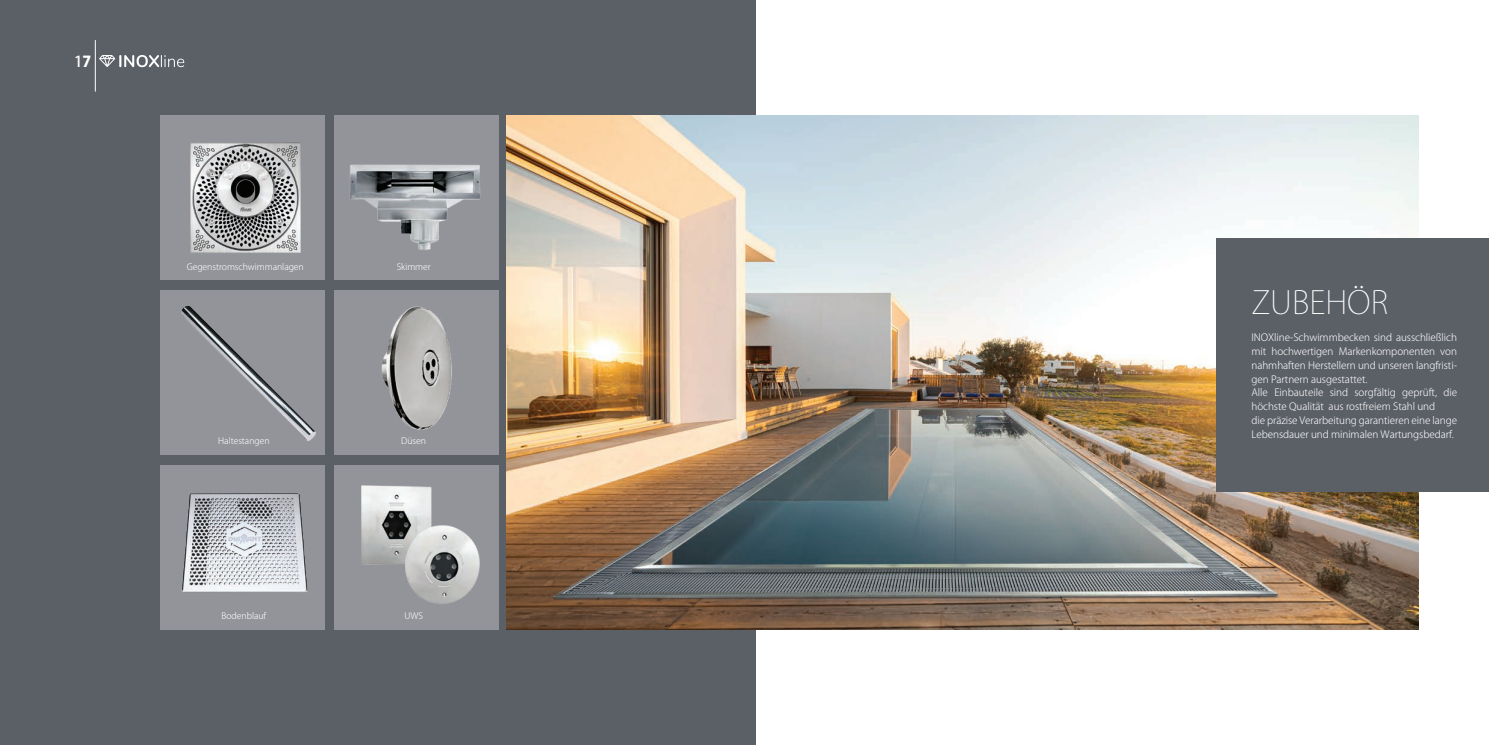
<style>
.page{position:relative;width:1489px;height:745px;background:#fff}
.page>*{position:absolute;margin:0;border:0;box-sizing:border-box;transform-origin:0 0}
.t1{font:200 31.5px "Koz Go Pr 6 N";color:#fff}
.t2{font:500 15px "Koz Go Pr 6 N";color:#fff}
.t3{font:300 10px/13.8px "Koz Go Pr 6 N";letter-spacing:-.005em;color:#fff}
.t4{font:300 8.75px "Koz Go Pr 6 N";letter-spacing:-.005em;color:#fff}
.s1{font-weight:800}
</style>
<div class="page">
<div style="left:0;top:0;width:755px;height:744px;background:#5b5f66"></div>
<img style="left:507px;top:115px;width:910px;height:514px">
<div style="left:1215px;top:238px;width:273px;height:253px;background:#5b5f66"></div>
<div style="left:334px;top:115px;width:164px;height:165px;background:#929499"></div>
<div style="left:161px;top:115px;width:164px;height:165px;background:#929499"></div>
<div style="left:334px;top:290px;width:164px;height:164px;background:#929499"></div>
<div style="left:161px;top:290px;width:164px;height:164px;background:#929499"></div>
<div style="left:334px;top:464px;width:164px;height:165px;background:#929499"></div>
<div style="left:161px;top:464px;width:164px;height:165px;background:#929499"></div>
<img style="left:350px;top:164px;width:131px;height:86px">
<img style="left:361px;top:485px;width:119px;height:119px">
<img style="left:381px;top:306px;width:71px;height:124px">
<img style="left:181px;top:306px;width:135px;height:135px">
<img style="left:181px;top:493px;width:127px;height:99px">
<img style="left:190px;top:142px;width:111px;height:111px">
<svg style="left:99px;top:55px;width:85px;height:12px"></svg>
<hr style="left:95px;top:40px;width:1px;height:51px;background:#fff">
<h2 class="t2" style="left:74px;top:53px;width:19px">1<span class="s1">7</span></h2>
<p class="t4" style="left:187px;top:261px;width:119px">Gegenstromschwimmanlagen</p>
<p class="t4" style="left:396px;top:261px;width:36px">Skimmer</p>
<p class="t4" style="left:218px;top:436px;width:53px">Haltestangen</p>
<p class="t4" style="left:401px;top:436px;width:26px">Düsen</p>
<p class="t4" style="left:222px;top:610px;width:46px">Bodenblauf</p>
<p class="t4" style="left:404px;top:610px;width:20px">UWS</p>
<h1 class="t1" style="left:1251px;top:284px;width:138px">ZUBEHÖR</h1>
<p class="t3" style="left:1251px;top:330px;width:207px">INOXline-Schwimmbecken sind ausschließlich mit hochwertigen Markenkomponenten von nahmhaften Herstellern und unseren langfristi&shy;gen Partnern ausgestattet.<br>Alle Einbauteile sind sorgfältig geprüft, die höchste Qualität aus rostfreiem Stahl und<br>die präzise Verarbeitung garantieren eine lange Lebensdauer und minimalen Wartungsbedarf.</p>
</div>
